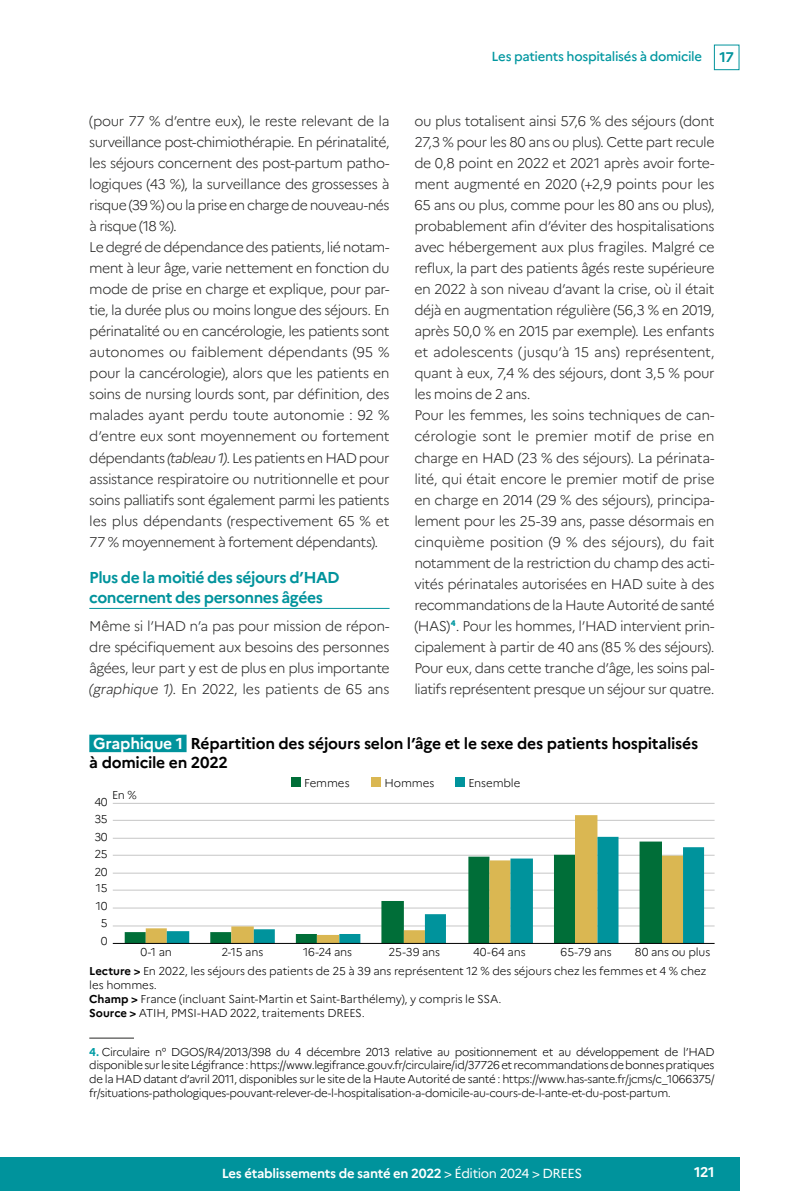
<style>
.page{position:relative;width:794px;height:1191px;background:#fff}
.page>*{position:absolute;margin:0;border:0;box-sizing:border-box;transform-origin:0 0}
.ILL_titre{font:700 15.75px/19.2px "Marianne";letter-spacing:-.015em;color:#000}
.Titre_2__Inter{font:700 15.75px/19.2px "Marianne";letter-spacing:-.03em;color:#00939c}
.Texte{font:300 14px/21px "Marianne";letter-spacing:-.04em;color:#272726;text-align:justify}
.t1{font:700 14px "Marianne";color:#fff}
.t2{font:700 13.12px "Marianne";letter-spacing:-.025em;color:#fff}
.t3{font:500 13.12px "Marianne";letter-spacing:-.025em;color:#0097a0}
.ILL_notes_champ_lecture_sources{font:300 11.38px/13.7px "Marianne";letter-spacing:-.015em;color:#000}
.s1{font-weight:700;font-size:14px;color:#00939c}
.s2{color:#fff}
.s3{font-style:italic}
.s4{font-weight:700}
.s5{font-weight:700;color:#009ca5}
.s6{font-weight:400}
</style>
<div class="page">
<div style="left:714px;top:45px;width:25px;height:25px;border:1px solid #00939c"></div>
<div style="left:0;top:1157px;width:739px;height:34px;background:#00939c"></div>
<hr style="left:89px;top:608px;width:300px;height:1px;background:#00939c">
<div style="left:89px;top:734px;width:98px;height:18px;background:#00939c"></div>
<div style="left:291px;top:777px;width:10px;height:10px;background:#006e38"></div>
<div style="left:371px;top:777px;width:10px;height:10px;background:#dab752"></div>
<div style="left:455px;top:777px;width:10px;height:10px;background:#00939c"></div>
<hr style="left:113px;top:925px;width:601px;height:1px;background:#c6c6c6">
<hr style="left:113px;top:907px;width:601px;height:1px;background:#c6c6c6">
<hr style="left:113px;top:889px;width:601px;height:1px;background:#c6c6c6">
<hr style="left:113px;top:872px;width:601px;height:1px;background:#c6c6c6">
<hr style="left:113px;top:854px;width:601px;height:1px;background:#c6c6c6">
<hr style="left:113px;top:838px;width:601px;height:1px;background:#c6c6c6">
<hr style="left:113px;top:820px;width:601px;height:1px;background:#c6c6c6">
<hr style="left:113px;top:803px;width:601px;height:1px;background:#c6c6c6">
<svg style="left:125px;top:854px;width:21px;height:89px"></svg>
<svg style="left:146px;top:815px;width:473px;height:128px"></svg>
<svg style="left:167px;top:837px;width:537px;height:106px"></svg>
<hr style="left:113px;top:943px;width:601px;height:1px;background:#000">
<hr style="left:89px;top:1037px;width:45px;height:1px;background:#272726">
<p class="t3" style="left:491px;top:49px;width:244px">Les patients hospitalisés à domicile <span class="s1">17</span></p>
<p class="Texte" style="left:414px;top:111px;width:302px">ou plus totalisent ainsi 57,6 % des séjours (dont 27,3 % pour les 80 ans ou plus). Cette part recule de 0,8 point en 2022 et 2021 après avoir forte&shy;ment augmenté en 2020 (+2,9 points pour les 65 ans ou plus, comme pour les 80 ans ou plus), probablement afin d’éviter des hospitalisations avec hébergement aux plus fragiles. Malgré ce reflux, la part des patients âgés reste supérieure en 2022 à son niveau d’avant la crise, où il était déjà en augmentation régulière (56,3 % en 2019, après 50,0 % en 2015 par exemple). Les enfants et adolescents (jusqu’à 15 ans) représentent, quant à eux, 7,4 % des séjours, dont 3,5 % pour les moins de 2 ans.</p>
<p class="Texte" style="left:414px;top:405px;width:302px">Pour les femmes, les soins techniques de can&shy;cérologie sont le premier motif de prise en charge en HAD (23 % des séjours). La périnata&shy;lité, qui était encore le premier motif de prise en charge en 2014 (29 % des séjours), principa&shy;lement pour les 25-39 ans, passe désormais en cinquième position (9 % des séjours), du fait notamment de la restriction du champ des acti&shy;vités périnatales autorisées en HAD suite à des recommandations de la Haute Autorité de santé (HAS)<sup>4</sup>. Pour les hommes, l’HAD intervient prin&shy;cipalement à partir de 40 ans (85 % des séjours).<br>Pour eux, dans cette tranche d’âge, les soins pal&shy;liatifs représentent presque un séjour sur quatre.</p>
<p class="ILL_titre" style="left:89px;top:733px;width:610px"><span class="s2">Graphique 1</span> Répartition des séjours selon l’âge et le sexe des patients hospitalisés à domicile en 2022</p>
<p class="ILL_notes_champ_lecture_sources" style="left:304px;top:776px;width:47px">Femmes</p>
<p class="ILL_notes_champ_lecture_sources" style="left:384px;top:776px;width:51px">Hommes</p>
<p class="ILL_notes_champ_lecture_sources" style="left:468px;top:776px;width:54px">Ensemble</p>
<p class="Texte" style="left:89px;top:111px;width:302px">(pour 77 % d’entre eux), le reste relevant de la surveillance post-chimiothérapie. En périnatalité, les séjours concernent des post-partum patho&shy;logiques (43 %), la surveillance des grossesses à risque (39 %) ou la prise en charge de nouveau-nés à risque (18 %).</p>
<p class="Texte" style="left:89px;top:237px;width:302px">Le degré de dépendance des patients, lié notam&shy;ment à leur âge, varie nettement en fonction du mode de prise en charge et explique, pour par&shy;tie, la durée plus ou moins longue des séjours. En périnatalité ou en cancérologie, les patients sont autonomes ou faiblement dépendants (95 % pour la cancérologie), alors que les patients en soins de nursing lourds sont, par définition, des malades ayant perdu toute autonomie : 92 % d’entre eux sont moyennement ou fortement dépendants <span class="s3">(tableau 1)</span>. Les patients en HAD pour assistance respiratoire ou nutritionnelle et pour soins palliatifs sont également parmi les patients les plus dépendants (respectivement 65 % et 77 % moyennement à fortement dépendants).</p>
<p class="Titre_2__Inter" style="left:89px;top:568px;width:252px">Plus de la moitié des séjours d’HAD concernent des personnes âgées</p>
<p class="Texte" style="left:89px;top:615px;width:302px">Même si l’HAD n’a pas pour mission de répon&shy;dre spécifiquement aux besoins des personnes âgées, leur part y est de plus en plus importante <span class="s3">(graphique 1)</span>. En 2022, les patients de 65 ans</p>
<p class="ILL_notes_champ_lecture_sources" style="left:112px;top:787px;width:26px">En %</p>
<p class="ILL_notes_champ_lecture_sources" style="left:94px;top:794px;width:15px">40</p>
<p class="ILL_notes_champ_lecture_sources" style="left:94px;top:812px;width:15px">35</p>
<p class="ILL_notes_champ_lecture_sources" style="left:94px;top:829px;width:15px">30</p>
<p class="ILL_notes_champ_lecture_sources" style="left:94px;top:847px;width:15px">25</p>
<p class="ILL_notes_champ_lecture_sources" style="left:94px;top:864px;width:15px">20</p>
<p class="ILL_notes_champ_lecture_sources" style="left:96px;top:881px;width:13px">15</p>
<p class="ILL_notes_champ_lecture_sources" style="left:96px;top:898px;width:13px">10</p>
<p class="ILL_notes_champ_lecture_sources" style="left:101px;top:916px;width:8px">5</p>
<p class="ILL_notes_champ_lecture_sources" style="left:101px;top:934px;width:8px">0</p>
<p class="ILL_notes_champ_lecture_sources" style="left:140px;top:945px;width:33px">0-1 an</p>
<p class="ILL_notes_champ_lecture_sources" style="left:221px;top:945px;width:43px">2-15 ans</p>
<p class="ILL_notes_champ_lecture_sources" style="left:303px;top:945px;width:51px">16-24 ans</p>
<p class="ILL_notes_champ_lecture_sources" style="left:388px;top:945px;width:53px">25-39 ans</p>
<p class="ILL_notes_champ_lecture_sources" style="left:473px;top:945px;width:54px">40-64 ans</p>
<p class="ILL_notes_champ_lecture_sources" style="left:560px;top:945px;width:53px">65-79 ans</p>
<p class="ILL_notes_champ_lecture_sources" style="left:635px;top:945px;width:77px">80 ans ou plus</p>
<p class="ILL_notes_champ_lecture_sources" style="left:89px;top:963px;width:618px"><span class="s4">Lecture &gt;</span> En 2022, les séjours des patients de 25 à 39 ans représentent 12 % des séjours chez les femmes et 4 % chez les hommes.</p>
<p class="ILL_notes_champ_lecture_sources" style="left:89px;top:991px;width:414px"><span class="s4">Champ &gt;</span> France (incluant Saint-Martin et Saint-Barthélemy), y compris le SSA.</p>
<p class="ILL_notes_champ_lecture_sources" style="left:89px;top:1005px;width:277px"><span class="s4">Source &gt;</span> ATIH, PMSI-HAD 2022, traitements DREES.</p>
<p class="ILL_notes_champ_lecture_sources" style="left:89px;top:1044px;width:627px;text-align:justify"><span class="s5">4.</span> Circulaire n° DGOS/R4/2013/398 du 4 décembre 2013 relative au positionnement et au développement de l’HAD disponible sur le site Légifrance : https://www.legifrance.gouv.fr/circulaire/id/37726 et recommandations de bonnes pratiques de la HAD datant d’avril 2011, disponibles sur le site de la Haute Autorité de santé : https://www.has-sante.fr/jcms/c_1066375/ fr/situations-pathologiques-pouvant-relever-de-l-hospitalisation-a-domicile-au-cours-de-l-ante-et-du-post-partum.</p>
<p class="t2" style="left:222px;top:1165px;width:362px">Les établissements de santé en 2022 <span class="s6">&gt; Édition 2024 &gt; DREES</span></p>
<p class="t1" style="left:694px;top:1163px;width:22px">121</p>
</div>
